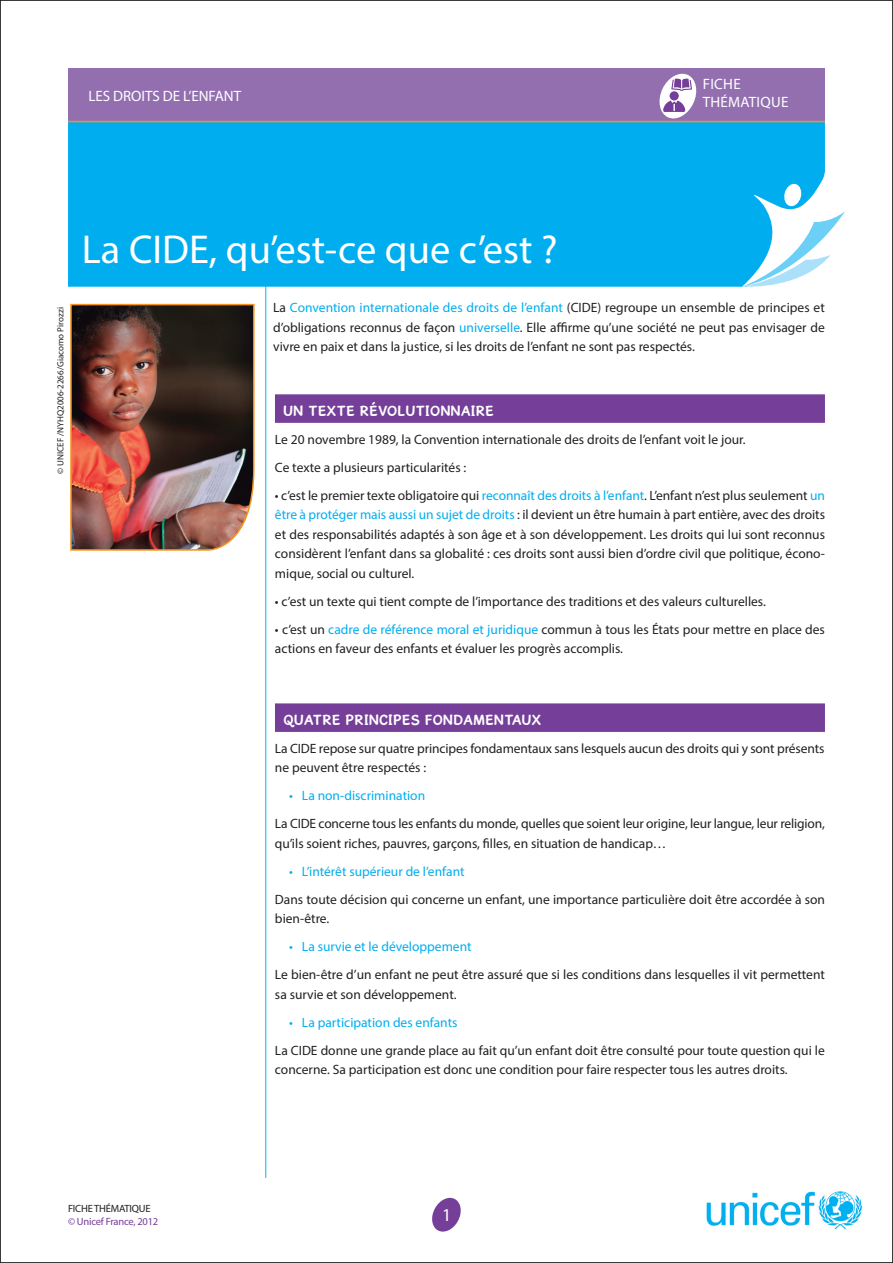
<style>
.page{position:relative;width:893px;height:1263px;background:#fff}
.page>*{position:absolute;margin:0;border:0;box-sizing:border-box;transform-origin:0 0}
.TITRE{font:40.5px "Myriad Pro";color:#fff}
.t1{font:18px "Myriad Pro";color:#fff}
.SOUS_TITRE{font:700 15px "Gosmick Sans";letter-spacing:.04em;color:#fff}
.t2{font:15px "Myriad Pro";color:#fff}
.t3{font:15px "Myriad Pro";letter-spacing:.02em;color:#fff}
.texte_courant{font:13.5px/19.5px "Myriad Pro";color:#231f20}
.t4{font:13.5px "Myriad Pro";color:#00aeef}
.t5{font:10.5px "Myriad Pro";letter-spacing:-.02em;color:#753e98}
.t6{font:10.5px "Myriad Pro";letter-spacing:-.02em;color:#231f20}
.t7{font:9px "Myriad Pro";color:#231f20}
.s1{color:#00aeef}
</style>
<div class="page">
<svg style="left:432px;top:1198px;width:29px;height:33px"></svg>
<img style="left:706px;top:1191px;width:156px;height:39px">
<hr style="left:265px;top:285px;width:1px;height:893px;background:#00baf1">
<div style="left:68px;top:122px;width:757px;height:165px;background:#00aeef"></div>
<div style="left:275px;top:394px;width:550px;height:29px;background:#753e98"></div>
<div style="left:275px;top:703px;width:550px;height:29px;background:#753e98"></div>
<svg style="left:742px;top:163px;width:103px;height:124px"></svg>
<div style="left:68px;top:68px;width:757px;height:54px;background:#936fb0"></div>
<hr style="left:68px;top:121px;width:757px;height:1px;background:#f7931d">
<img style="left:70px;top:303px;width:185px;height:248px">
<svg style="left:657px;top:73px;width:42px;height:48px"></svg>
<p class="t2" style="left:88px;top:86px;width:154px">LES DROITS DE L’ENFANT</p>
<p class="TITRE" style="left:82px;top:225px;width:477px">La CIDE, qu’est-ce que c’est ?</p>
<p class="t2" style="left:703px;top:74px;width:39px">FICHE</p>
<p class="t3" style="left:703px;top:92px;width:87px">THÉMATIQUE</p>
<p class="t7" style="left:55px;top:474px;width:168px;rotate:-90deg">© UNICEF /NYHQ2006-2266/Giacomo Pirozzi</p>
<p class="texte_courant" style="left:273px;top:298px;width:553px;text-align:justify">La <span class="s1">Convention internationale des droits de l’enfant</span> (CIDE) regroupe un ensemble de principes et d’obligations reconnus de façon <span class="s1">universelle</span>. Elle affirme qu’une société ne peut pas envisager de vivre en paix et dans la justice, si les droits de l’enfant ne sont pas respectés.</p>
<p class="SOUS_TITRE" style="left:283px;top:401px;width:212px">UN TEXTE RÉVOLUTIONNAIRE</p>
<p class="texte_courant" style="left:275px;top:429px;width:472px">Le 20 novembre 1989, la Convention internationale des droits de l’enfant voit le jour.</p>
<p class="texte_courant" style="left:275px;top:457px;width:193px">Ce texte a plusieurs particularités :</p>
<p class="texte_courant" style="left:275px;top:485px;width:552px;text-align:justify">• c’est le premier texte obligatoire qui <span class="s1">reconnaît des droits à l’enfant</span>. L’enfant n’est plus seulement <span class="s1">un être à protéger mais aussi un sujet de droits</span> : il devient un être humain à part entière, avec des droits et des responsabilités adaptés à son âge et à son développement. Les droits qui lui sont reconnus considèrent l’enfant dans sa globalité : ces droits sont aussi bien d’ordre civil que politique, écono&shy;mique, social ou culturel.</p>
<p class="texte_courant" style="left:275px;top:591px;width:492px">• c’est un texte qui tient compte de l’importance des traditions et des valeurs culturelles.</p>
<p class="texte_courant" style="left:275px;top:619px;width:551px">• c’est un <span class="s1">cadre de référence moral et juridique</span> commun à tous les États pour mettre en place des actions en faveur des enfants et évaluer les progrès accomplis.</p>
<p class="t6" style="left:68px;top:1202px;width:84px">FICHE THÉMATIQUE</p>
<p class="t5" style="left:68px;top:1215px;width:92px">© Unicef France, 2012</p>
<p class="SOUS_TITRE" style="left:283px;top:710px;width:259px">QUATRE PRINCIPES FONDAMENTAUX</p>
<p class="texte_courant" style="left:275px;top:738px;width:551px">La CIDE repose sur quatre principes fondamentaux sans lesquels aucun des droits qui y sont présents ne peuvent être respectés :</p>
<p class="t4" style="left:289px;top:787px;width:137px">• La non-discrimination</p>
<p class="texte_courant" style="left:275px;top:814px;width:551px">La CIDE concerne tous les enfants du monde, quelles que soient leur origine, leur langue, leur religion, qu’ils soient riches, pauvres, garçons, filles, en situation de handicap…</p>
<p class="t4" style="left:289px;top:863px;width:177px">• L’intérêt supérieur de l’enfant</p>
<p class="texte_courant" style="left:275px;top:889px;width:551px">Dans toute décision qui concerne un enfant, une importance particulière doit être accordée à son bien-être.</p>
<p class="t4" style="left:289px;top:938px;width:184px">• La survie et le développement</p>
<p class="texte_courant" style="left:275px;top:965px;width:551px">Le bien-être d’un enfant ne peut être assuré que si les conditions dans lesquelles il vit permettent sa survie et son développement.</p>
<p class="t4" style="left:289px;top:1014px;width:170px">• La participation des enfants</p>
<p class="texte_courant" style="left:275px;top:1040px;width:551px">La CIDE donne une grande place au fait qu’un enfant doit être consulté pour toute question qui le concerne. Sa participation est donc une condition pour faire respecter tous les autres droits.</p>
<p class="t1" style="left:442px;top:1204px;width:11px">1</p>
</div>
